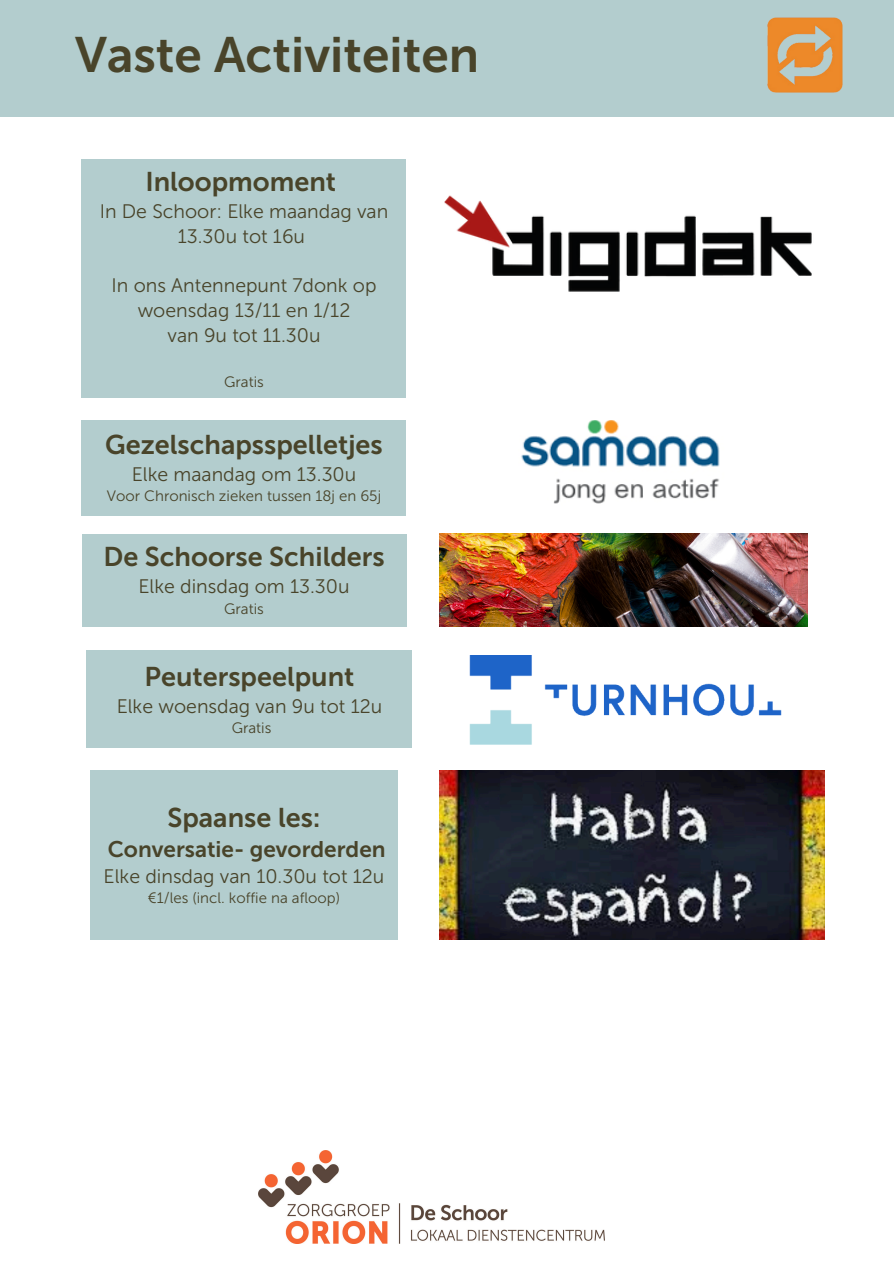
<style>
.page{position:relative;width:894px;height:1264px;background:#fff}
.page>*{position:absolute;margin:0;border:0;box-sizing:border-box;transform-origin:0 0}
.t1{font:49.5px "Museo Sans 700";color:#49442a}
.t2{font:27px "Museo Sans 700";color:#49442a}
.t3{font:22.5px "Museo Sans 700";color:#49442a}
.t4{font:19.5px/24.8px "Museo Sans 300";color:#49442a;text-align:center}
.t5{font:15px "Museo Sans 300";color:#49442a}
</style>
<div class="page">
<div style="left:0;top:0;width:893px;height:117px;background:#b3cdce"></div>
<img style="left:767px;top:17px;width:76px;height:76px">
<img style="left:258px;top:1150px;width:346px;height:93px">
<div style="left:82px;top:160px;width:324px;height:238px;background:#b3cdce"></div>
<img style="left:444px;top:195px;width:368px;height:97px">
<div style="left:82px;top:421px;width:324px;height:95px;background:#b3cdce"></div>
<div style="left:82px;top:534px;width:324px;height:92px;background:#b3cdce"></div>
<img style="left:439px;top:534px;width:368px;height:92px">
<img style="left:521px;top:421px;width:199px;height:83px">
<div style="left:86px;top:649px;width:326px;height:98px;background:#b3cdce"></div>
<img style="left:469px;top:655px;width:313px;height:90px">
<div style="left:90px;top:770px;width:308px;height:169px;background:#b3cdce"></div>
<img style="left:439px;top:770px;width:385px;height:169px">
<h3 class="t1" style="left:75px;top:25px;width:405px">Vaste Activiteiten</h3>
<h3 class="t2" style="left:145px;top:165px;width:192px">Inloopmoment</h3>
<h3 class="t4" style="left:100px;top:199px;width:290px">In De Schoor: Elke maandag van<br>13.30u tot 16u</h3>
<p class="t4" style="left:111px;top:273px;width:266px">In ons Antennepunt 7donk op woensdag 13/11 en 1/12<br>van 9u tot 11.30u</p>
<p class="t5" style="left:224px;top:373px;width:41px">Gratis</p>
<p class="t2" style="left:105px;top:429px;width:279px">Gezelschapsspelletjes</p>
<p class="t4" style="left:132px;top:462px;width:226px">Elke maandag om 13.30u</p>
<p class="t5" style="left:107px;top:487px;width:276px">Voor Chronisch zieken tussen 18j en 65j</p>
<h2 class="t2" style="left:103px;top:541px;width:283px">De Schoorse Schilders</h2>
<h2 class="t4" style="left:138px;top:574px;width:212px">Elke dinsdag om 13.30u</h2>
<h2 class="t5" style="left:224px;top:599px;width:41px">Gratis</h2>
<p class="t2" style="left:144px;top:660px;width:211px">Peuterspeelpunt</p>
<p class="t4" style="left:117px;top:693px;width:267px">Elke woensdag van 9u tot 12u</p>
<p class="t5" style="left:231px;top:718px;width:41px">Gratis</p>
<p class="t2" style="left:167px;top:801px;width:155px">Spaanse les:</p>
<p class="t3" style="left:108px;top:836px;width:279px">Conversatie- gevorderden</p>
<p class="t4" style="left:104px;top:864px;width:282px">Elke dinsdag van 10.30u tot 12u</p>
<p class="t5" style="left:148px;top:889px;width:193px">€1/les (incl. koffie na afloop)</p>
</div>
